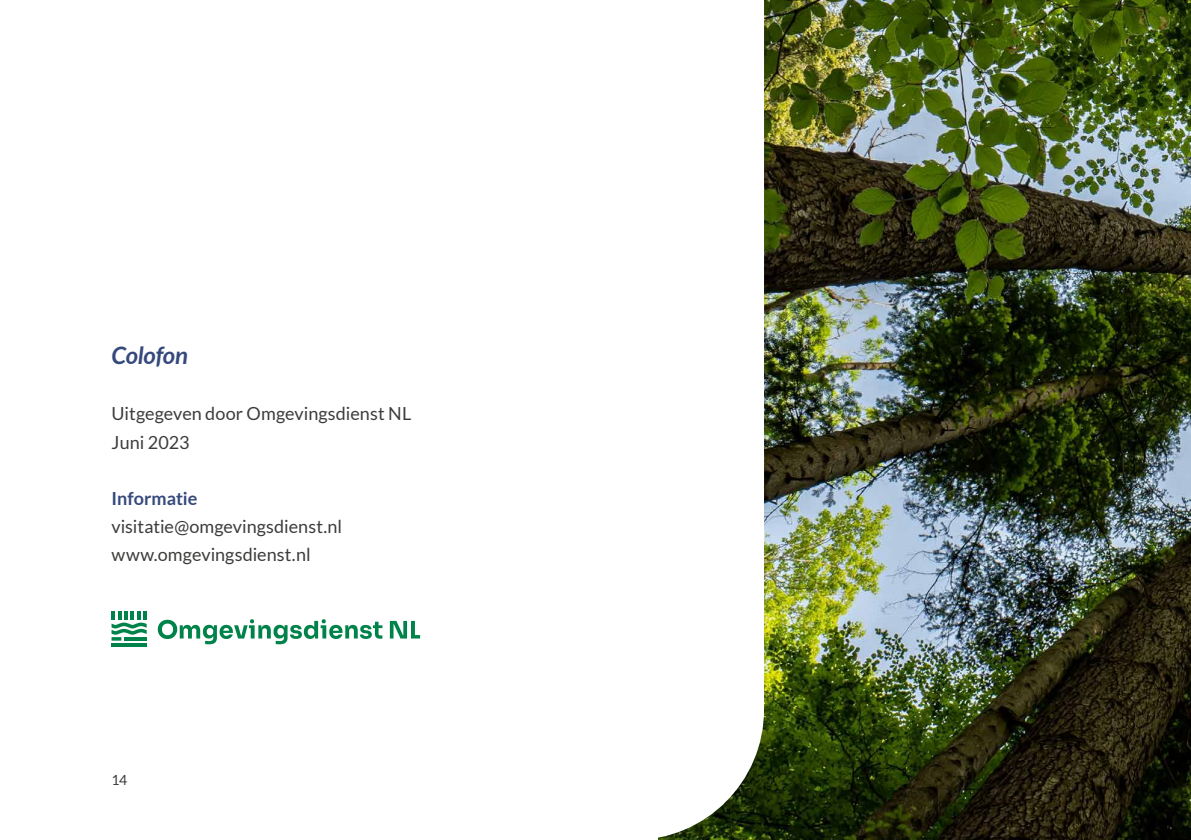
<style>
.page{position:relative;width:1191px;height:840px;background:#fff}
.page>*{position:absolute;margin:0;border:0;box-sizing:border-box;transform-origin:0 0}
.t1{font:italic 700 24px "Lato";letter-spacing:-.01em;color:#35497c}
.t2{font:18px/28px "Lato";letter-spacing:.005em;color:#3c3c3b}
.t3{font:700 18px "Lato";color:#35497c}
.t4{font:14px "Lato";color:#3c3c3b}
</style>
<div class="page">
<img style="left:764px;top:0;width:427px;height:839px">
<svg style="left:658px;top:714px;width:106px;height:125px"></svg>
<svg style="left:390px;top:620px;width:30px;height:18px"></svg>
<svg style="left:158px;top:619px;width:224px;height:25px"></svg>
<hr style="left:111px;top:643px;width:36px;height:3px;background:#00834a">
<svg style="left:111px;top:611px;width:36px;height:29px"></svg>
<h1 class="t1" style="left:111px;top:342px;width:78px">Colofon</h1>
<p class="t2" style="left:111px;top:399px;width:301px">Uitgegeven door Omgevingsdienst NL<br>Juni 2023</p>
<p class="t3" style="left:111px;top:487px;width:87px">Informatie</p>
<p class="t2" style="left:111px;top:511px;width:232px">visitatie@omgevingsdienst.nl www.omgevingsdienst.nl</p>
<p class="t4" style="left:111px;top:771px;width:17px">14</p>
</div>
